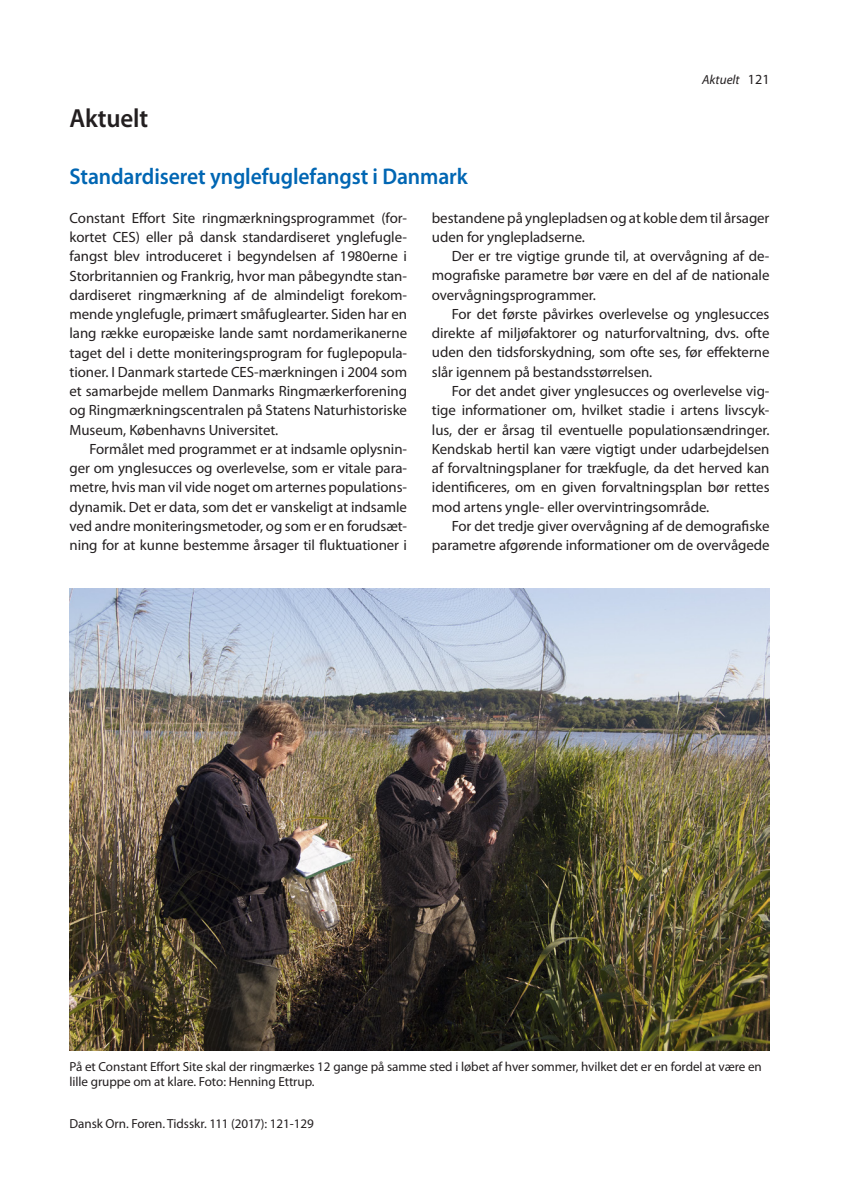
<style>
.page{position:relative;width:844px;height:1191px;background:#fff}
.page>*{position:absolute;margin:0;border:0;box-sizing:border-box;transform-origin:0 0}
.t1{font:600 26.25px "Myriad Pro";letter-spacing:-.005em;color:#231f20;scale:.95 1}
.t2{font:600 22.75px "Myriad Pro";letter-spacing:-.005em;color:#0166b3;scale:.95 1}
.t3{font:14.88px/19.2px "Myriad Pro";letter-spacing:-.005em;color:#231f20;text-align:justify}
.t4{font:13.12px/15.8px "Myriad Pro";letter-spacing:-.005em;color:#231f20}
.t5{font:italic 13.12px "Myriad Pro";color:#231f20}
.s1{font-style:normal;font-size:14px}
</style>
<div class="page">
<img style="left:69px;top:588px;width:700px;height:462px">
<h1 class="t1" style="left:69px;top:101px;width:84px">Aktuelt</h1>
<h2 class="t2" style="left:69px;top:162px;width:421px">Standardiseret ynglefuglefangst i Danmark</h2>
<p class="t5" style="left:702px;top:72px;width:69px">Aktuelt <span class="s1">121</span></p>
<p class="t3" style="left:69px;top:208px;width:339px">Constant Effort Site ringmærkningsprogrammet (for&shy;kortet CES) eller på dansk standardiseret ynglefugle&shy;fangst blev introduceret i begyndelsen af 1980erne i Storbritannien og Frankrig, hvor man påbegyndte stan&shy;dardiseret ringmærkning af de almindeligt forekom&shy;mende ynglefugle, primært småfuglearter. Siden har en lang række europæiske lande samt nordamerikanerne taget del i dette moniteringsprogram for fuglepopula&shy;tioner. I Danmark startede CES-mærkningen i 2004 som et samarbejde mellem Danmarks Ringmærkerforening og Ringmærkningscentralen på Statens Naturhistoriske Museum, Københavns Universitet.</p>
<p class="t3" style="left:69px;top:439px;width:339px;text-indent:20px">Formålet med programmet er at indsamle oplysnin&shy;ger om ynglesucces og overlevelse, som er vitale para&shy;metre, hvis man vil vide noget om arternes populations&shy;dynamik. Det er data, som det er vanskeligt at indsamle ved andre moniteringsmetoder, og som er en forudsæt&shy;ning for at kunne bestemme årsager til fluktuationer i</p>
<p class="t3" style="left:432px;top:208px;width:339px">bestandene på ynglepladsen og at koble dem til årsager uden for ynglepladserne.</p>
<p class="t3" style="left:432px;top:246px;width:339px;text-indent:20px">Der er tre vigtige grunde til, at overvågning af de&shy;mografiske parametre bør være en del af de nationale overvågningsprogrammer.</p>
<p class="t3" style="left:432px;top:304px;width:339px;text-indent:20px">For det første påvirkes overlevelse og ynglesucces direkte af miljøfaktorer og naturforvaltning, dvs. ofte uden den tidsforskydning, som ofte ses, før effekterne slår igennem på bestandsstørrelsen.</p>
<p class="t3" style="left:432px;top:381px;width:339px;text-indent:20px">For det andet giver ynglesucces og overlevelse vig&shy;tige informationer om, hvilket stadie i artens livscyk&shy;lus, der er årsag til eventuelle populationsændringer.<br>Kendskab hertil kan være vigtigt under udarbejdelsen af forvaltningsplaner for trækfugle, da det herved kan identificeres, om en given forvaltningsplan bør rettes mod artens yngle- eller overvintringsområde.</p>
<p class="t3" style="left:432px;top:516px;width:339px;text-align:right">For det tredje giver overvågning af de demografiske parametre afgørende informationer om de overvågede</p>
<p class="t4" style="left:69px;top:1058px;width:693px">På et Constant Effort Site skal der ringmærkes 12 gange på samme sted i løbet af hver sommer, hvilket det er en fordel at være en lille gruppe om at klare. Foto: Henning Ettrup.</p>
<p class="t4" style="left:69px;top:1116px;width:246px">Dansk Orn. Foren. Tidsskr. 111 (2017): 121-129</p>
</div>
